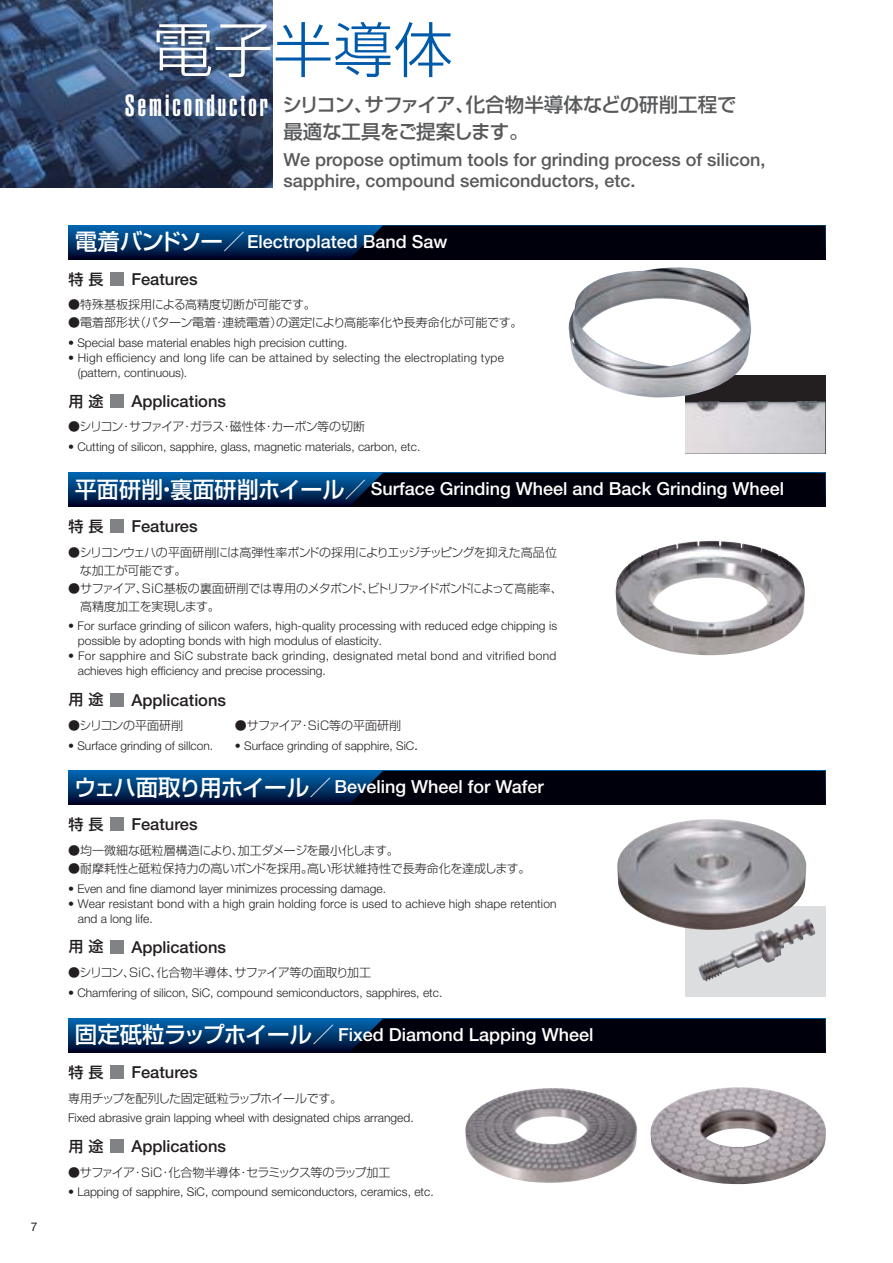
<style>
.page{position:relative;width:893px;height:1263px;background:#fff}
.page>*{position:absolute;margin:0;border:0;box-sizing:border-box;transform-origin:0 0}
.t1{font:60px "Shin Go Pro Light 90 pv RKSJ H";color:#005aaa}
.t2{font:19.5px/27px "Shin Go Pro Medium 90 pv RKSJ H";letter-spacing:-.01em;color:#58595b}
.t3{font:500 18px "Helvetica Neue LT Std";color:#fff}
.t4{font:500 18px/21px "Helvetica Neue LT Std";color:#58595b}
.t5{font:500 16.5px "Helvetica Neue LT Std";color:#231f20}
.t6{font:15px "Shin Go Pro Medium 90 pv RKSJ H";color:#231f20}
.t7{font:300 12px/15px "Helvetica Neue LT Std";color:#231f20}
.t8{font:12px/18px "Shin Go Pro Light 90 pv RKSJ H";letter-spacing:-.02em;color:#231f20}
.t9{font:12px "Shin Go Pro Light 90 pv RKSJ H";color:#231f20}
.t10{font:300 12px/15px "Helvetica Neue LT Std";letter-spacing:.025em;color:#231f20}
.t11{font:300 12px/15px "Helvetica Neue LT Std";letter-spacing:.02em;color:#231f20}
.t12{font:12px "Shin Go Pro Light 90 pv RKSJ H";letter-spacing:-.05em;color:#231f20}
.t13{font:12px "Helvetica Neue LT Std";color:#231f20}
.s1{color:#fff}
.s2{font-family:"Helvetica LT Std Ultra Comp";font-size:30px;color:#fff}
.s3{font-family:"Shin Go Pro Medium 90 pv RKSJ H";font-weight:400;font-size:22.5px}
.s4{font-family:"Koz Go Pr 6 N Regular 90 pv RKSJ H";font-weight:400}
</style>
<div class="page">
<img style="left:0;top:0;width:272px;height:187px">
<img style="left:650px;top:1087px;width:176px;height:97px">
<img style="left:465px;top:1088px;width:172px;height:95px">
<div style="left:68px;top:1019px;width:757px;height:34px;background:linear-gradient(to bottom,#006ab4,#000628)"></div>
<div style="left:349px;top:1019px;width:476px;height:34px;background:#00000c"></div>
<div style="left:685px;top:375px;width:140px;height:79px;background:#231f20"></div>
<img style="left:685px;top:401px;width:140px;height:53px">
<img style="left:615px;top:541px;width:189px;height:114px">
<div style="left:685px;top:906px;width:140px;height:91px;background:#dcddde"></div>
<img style="left:698px;top:919px;width:117px;height:63px">
<img style="left:617px;top:819px;width:189px;height:111px">
<div style="left:68px;top:226px;width:757px;height:34px;background:linear-gradient(to bottom,#0069b4,#000527)"></div>
<div style="left:349px;top:226px;width:476px;height:34px;background:#00000c"></div>
<div style="left:68px;top:473px;width:757px;height:34px;background:linear-gradient(to bottom,#006ab4,#000629)"></div>
<div style="left:349px;top:473px;width:476px;height:34px;background:#00000c"></div>
<div style="left:68px;top:771px;width:757px;height:34px;background:linear-gradient(to bottom,#006ab4,#000629)"></div>
<div style="left:349px;top:771px;width:476px;height:34px;background:#00000c"></div>
<img style="left:568px;top:267px;width:183px;height:131px">
<div style="left:111px;top:272px;width:13px;height:14px;background:#808285"></div>
<div style="left:111px;top:520px;width:13px;height:13px;background:#808285"></div>
<div style="left:111px;top:818px;width:13px;height:13px;background:#808285"></div>
<div style="left:111px;top:1066px;width:13px;height:13px;background:#808285"></div>
<div style="left:111px;top:394px;width:13px;height:14px;background:#808285"></div>
<div style="left:111px;top:693px;width:13px;height:13px;background:#808285"></div>
<div style="left:111px;top:940px;width:13px;height:13px;background:#808285"></div>
<div style="left:111px;top:1140px;width:13px;height:13px;background:#808285"></div>
<p class="t13" style="left:31px;top:1223px;width:8px">7</p>
<h1 class="t1" style="left:153px;top:27px;width:301px"><span class="s1">電子</span>半導体</h1>
<h2 class="t2" style="left:283px;top:94px;width:455px;text-indent:-158px"><span class="s2">Semiconductor</span> シリコン、サファイア、化合物半導体などの研削工程で最適な工具をご提案します。</h2>
<h3 class="t4" style="left:283px;top:152px;width:483px">We propose optimum tools for grinding process of silicon, sapphire, compound semiconductors, etc.</h3>
<h3 class="t3" style="left:75px;top:235px;width:374px"><span class="s3">電着バンドソー／</span>Electroplated Band Saw</h3>
<p class="t6" style="left:68px;top:274px;width:36px">特 長</p>
<h3 class="t5" style="left:131px;top:273px;width:68px">Features</h3>
<p class="t9" style="left:68px;top:300px;width:249px">●特殊基板採用による高精度切断が可能です。</p>
<p class="t9" style="left:68px;top:318px;width:456px">●電着部形状（パターン電着・連続電着）の選定により高能率化や長寿命化が可能です。</p>
<p class="t7" style="left:68px;top:337px;width:281px">• Special base material enables high precision cutting.</p>
<p class="t11" style="left:78px;top:352px;width:427px;text-indent:-10px">• High efficiency and long life can be attained by selecting the electroplating type (pattern, continuous).</p>
<p class="t6" style="left:68px;top:396px;width:36px">用 途</p>
<h3 class="t5" style="left:131px;top:395px;width:96px">Applications</h3>
<p class="t12" style="left:68px;top:422px;width:299px">●シリコン・サファイア・ガラス・磁性体・カーボン等の切断</p>
<p class="t7" style="left:68px;top:441px;width:354px">• Cutting of silicon, sapphire, glass, magnetic materials, carbon, etc.</p>
<h3 class="t3" style="left:75px;top:483px;width:710px"><span class="s3">平面研削・裏面研削ホイール／</span> Surface Grinding Wheel and Back Grinding Wheel</h3>
<p class="t6" style="left:68px;top:521px;width:36px">特 長</p>
<h3 class="t5" style="left:131px;top:521px;width:68px">Features</h3>
<p class="t8" style="left:80px;top:545px;width:478px;text-indent:-12px">●シリコンウェハの平面研削には高弾性率ボンドの採用によりエッジチッピングを抑えた高品位な加工が可能です。</p>
<p class="t8" style="left:80px;top:581px;width:484px;text-indent:-12px">●サファイア、SiC基板の裏面研削では専用のメタボンド、ビトリファイドボンドによって高能率、高精度加工を実現します。</p>
<p class="t7" style="left:78px;top:620px;width:481px;text-indent:-10px">• For surface grinding of silicon wafers, high-quality processing with reduced edge chipping is possible by adopting bonds with high modulus of elasticity.</p>
<p class="t10" style="left:78px;top:650px;width:480px;text-indent:-10px">• For sapphire and SiC substrate back grinding, designated metal bond and vitrified bond achieves high efficiency and precise processing.</p>
<p class="t6" style="left:68px;top:694px;width:36px">用 途</p>
<h3 class="t5" style="left:131px;top:694px;width:96px">Applications</h3>
<p class="t8" style="left:68px;top:718px;width:117px">●シリコンの平面研削</p>
<p class="t7" style="left:68px;top:739px;width:147px">• Surface grinding of sillcon.</p>
<p class="t9" style="left:235px;top:720px;width:168px">●サファイア・SiC等の平面研削</p>
<p class="t7" style="left:235px;top:740px;width:193px">• Surface grinding of sapphire, SiC<span class="s4">．</span></p>
<h3 class="t3" style="left:74px;top:781px;width:471px"><span class="s3">ウェハ面取り用ホイール／</span>Beveling Wheel for Wafer</h3>
<p class="t6" style="left:68px;top:819px;width:36px">特 長</p>
<h3 class="t5" style="left:131px;top:819px;width:68px">Features</h3>
<p class="t8" style="left:68px;top:843px;width:332px">●均一微細な砥粒層構造により、加工ダメージを最小化します。</p>
<p class="t9" style="left:68px;top:864px;width:464px">●耐摩耗性と砥粒保持力の高いボンドを採用。高い形状維持性で長寿命化を達成します。</p>
<p class="t7" style="left:68px;top:883px;width:319px">• Even and fine diamond layer minimizes processing damage.</p>
<p class="t7" style="left:78px;top:898px;width:480px;text-indent:-10px">• Wear resistant bond with a high grain holding force is used to achieve high shape retention and a long life.</p>
<p class="t6" style="left:68px;top:941px;width:36px">用 途</p>
<h3 class="t5" style="left:131px;top:941px;width:96px">Applications</h3>
<p class="t9" style="left:68px;top:968px;width:305px">●シリコン、SiC、化合物半導体、サファイア等の面取り加工</p>
<p class="t7" style="left:68px;top:987px;width:376px">• Chamfering of silicon, SiC, compound semiconductors, sapphires, etc.</p>
<h3 class="t3" style="left:75px;top:1029px;width:520px"><span class="s3">固定砥粒ラップホイール／</span> Fixed Diamond Lapping Wheel</h3>
<p class="t6" style="left:68px;top:1067px;width:36px">特 長</p>
<h3 class="t5" style="left:131px;top:1067px;width:68px">Features</h3>
<p class="t8" style="left:68px;top:1091px;width:276px">専用チップを配列した固定砥粒ラップホイールです。</p>
<p class="t7" style="left:68px;top:1112px;width:347px">Fixed abrasive grain lapping wheel with designated chips arranged.</p>
<p class="t6" style="left:68px;top:1141px;width:36px">用 途</p>
<h3 class="t5" style="left:131px;top:1141px;width:96px">Applications</h3>
<p class="t8" style="left:68px;top:1165px;width:324px">●サファイア・SiC・化合物半導体・セラミックス等のラップ加工</p>
<p class="t7" style="left:68px;top:1186px;width:367px">• Lapping of sapphire, SiC, compound semiconductors, ceramics, etc.</p>
</div>
